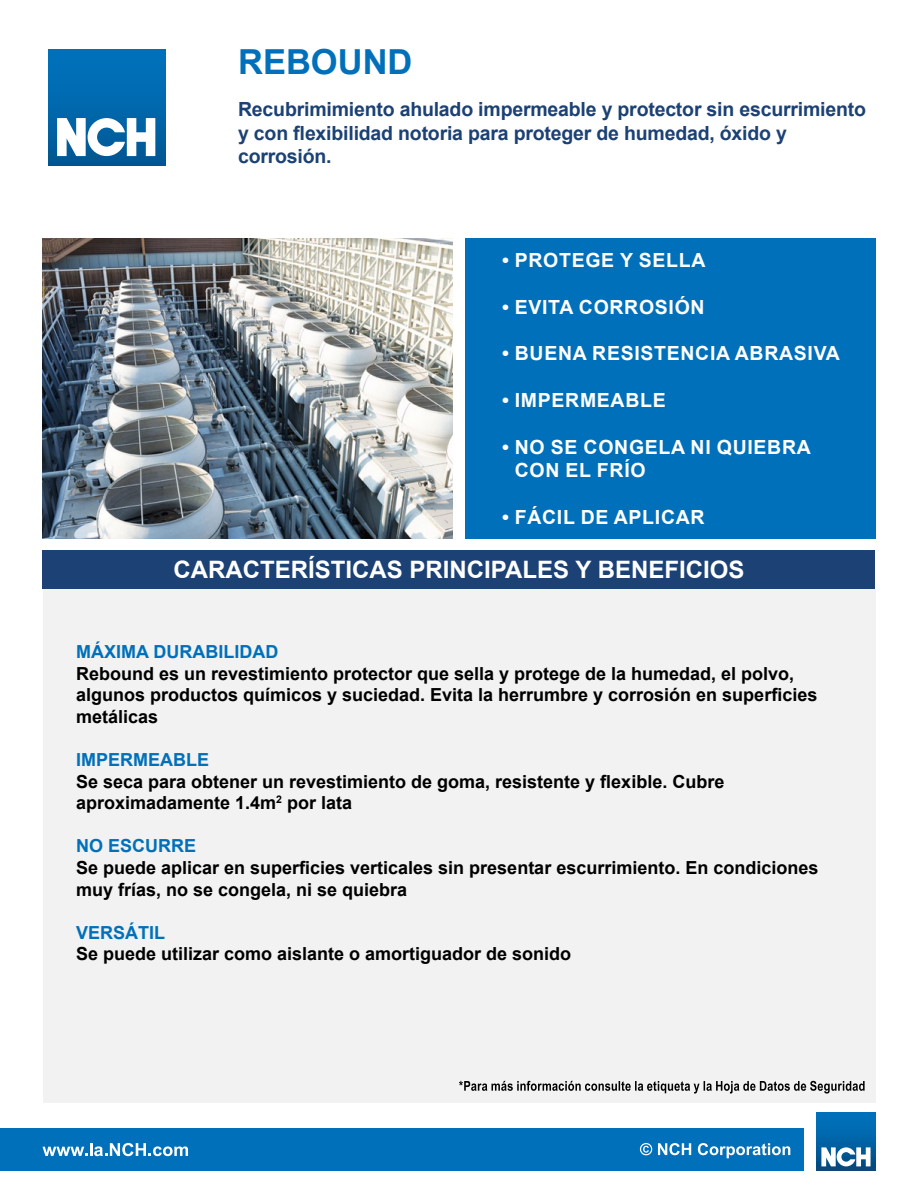
<style>
.page{position:relative;width:918px;height:1188px;background:#fff}
.page>*{position:absolute;margin:0;border:0;box-sizing:border-box;transform-origin:0 0}
.t1{font:700 34.5px "Arial";color:#0070ba}
.t2{font:700 24px "Arial";color:#fff}
.t3{font:700 19.5px/23.4px "Arial";letter-spacing:-.01em;color:#1b4175}
.t4{font:700 19.5px/23.4px "Arial";letter-spacing:.035em;color:#fff}
.t5{font:700 18px/21.6px "Arial";color:#000}
.t6{font:700 18px "Arial";color:#0070ba}
</style>
<div class="page">
<div style="left:43px;top:550px;width:832px;height:39px;background:#1b4175"></div>
<div style="left:0;top:1128px;width:803px;height:43px;background:#0070ba"></div>
<div style="left:43px;top:589px;width:832px;height:514px;background:#f2f2f2"></div>
<div style="left:465px;top:238px;width:410px;height:301px;background:#0070ba"></div>
<svg style="left:43px;top:1143px;width:145px;height:13px"></svg>
<svg style="left:816px;top:1112px;width:60px;height:59px"></svg>
<div style="left:817px;top:1112px;width:58px;height:59px;background:linear-gradient(to bottom,#0075c2,#084d82)"></div>
<svg style="left:821px;top:1147px;width:50px;height:19px"></svg>
<img style="left:43px;top:238px;width:410px;height:301px">
<svg style="left:459px;top:1081px;width:406px;height:13px"></svg>
<svg style="left:640px;top:1143px;width:12px;height:12px"></svg>
<svg style="left:658px;top:1143px;width:33px;height:12px"></svg>
<svg style="left:698px;top:1143px;width:92px;height:15px"></svg>
<div style="left:48px;top:49px;width:117px;height:116px;background:linear-gradient(to bottom,#0074c0,#005895)"></div>
<svg style="left:57px;top:118px;width:98px;height:38px"></svg>
<h1 class="t1" style="left:238px;top:37px;width:176px">REBOUND</h1>
<p class="t3" style="left:238px;top:98px;width:629px">Recubrimimiento ahulado impermeable y protector sin escurrimiento y con flexibilidad notoria para proteger de humedad, óxido y corrosión.</p>
<p class="t4" style="left:502px;top:249px;width:205px">• PROTEGE Y SELLA</p>
<p class="t4" style="left:502px;top:295px;width:204px">• EVITA CORROSIÓN</p>
<p class="t4" style="left:502px;top:342px;width:339px">• BUENA RESISTENCIA ABRASIVA</p>
<p class="t4" style="left:502px;top:389px;width:165px">• IMPERMEABLE</p>
<p class="t4" style="left:515px;top:436px;width:298px;text-indent:-13px">• NO SE CONGELA NI QUIEBRA<br>CON EL FRÍO</p>
<p class="t4" style="left:502px;top:506px;width:204px">• FÁCIL DE APLICAR</p>
<h2 class="t2" style="left:174px;top:553px;width:572px">CARACTERÍSTICAS PRINCIPALES Y BENEFICIOS</h2>
<p class="t6" style="left:76px;top:639px;width:204px">MÁXIMA DURABILIDAD</p>
<p class="t5" style="left:76px;top:663px;width:743px">Rebound es un revestimiento protector que sella y protege de la humedad, el polvo, algunos productos químicos y suciedad. Evita la herrumbre y corrosión en superficies metálicas</p>
<p class="t6" style="left:76px;top:747px;width:135px">IMPERMEABLE</p>
<p class="t5" style="left:76px;top:771px;width:650px">Se seca para obtener un revestimiento de goma, resistente y flexible. Cubre aproximadamente 1.4m<sup>2</sup> por lata</p>
<p class="t6" style="left:76px;top:833px;width:122px">NO ESCURRE</p>
<p class="t5" style="left:76px;top:857px;width:744px">Se puede aplicar en superficies verticales sin presentar escurrimiento. En condiciones muy frías, no se congela, ni se quiebra</p>
<p class="t6" style="left:76px;top:920px;width:91px">VERSÁTIL</p>
<p class="t5" style="left:76px;top:943px;width:497px">Se puede utilizar como aislante o amortiguador de sonido</p>
</div>
